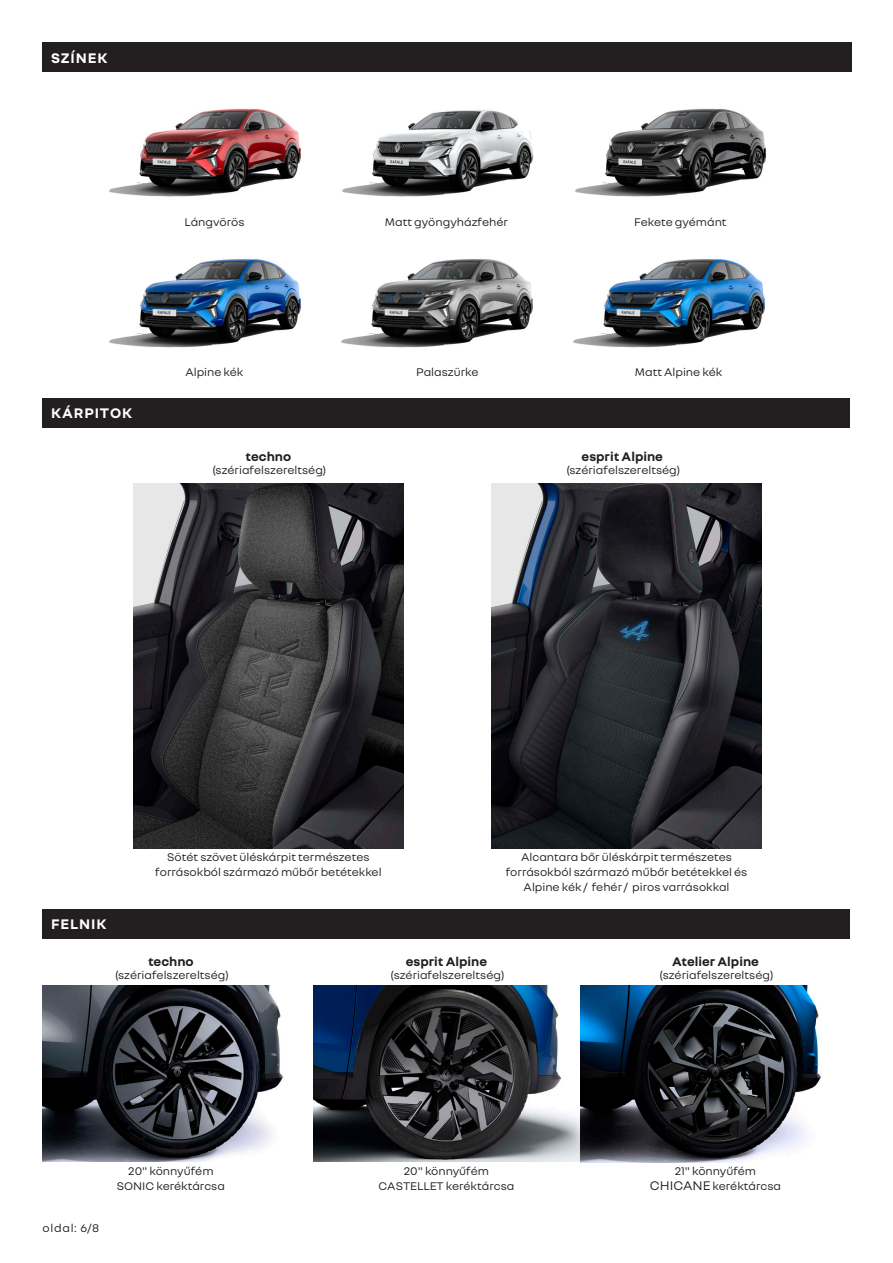
<style>
.page{position:relative;width:893px;height:1263px;background:#fff}
.page>*{position:absolute;margin:0;border:0;box-sizing:border-box;transform-origin:0 0}
.titulek{font:700 15px "Nouvel R";letter-spacing:.06em;color:#fff}
.t1{font:700 13.5px "Nouvel R";color:#231f20}
.t2{font:12px/15px "Nouvel R";color:#231f20;text-align:center}
.s1{font-size:13.5px}
</style>
<div class="page">
<div style="left:43px;top:43px;width:809px;height:29px;background:#231f20"></div>
<img style="left:109px;top:108px;width:657px;height:89px">
<div style="left:43px;top:909px;width:807px;height:30px;background:#231f20"></div>
<div style="left:43px;top:398px;width:807px;height:30px;background:#231f20"></div>
<img style="left:133px;top:483px;width:270px;height:366px">
<img style="left:43px;top:985px;width:778px;height:177px">
<img style="left:492px;top:483px;width:269px;height:366px">
<img style="left:109px;top:259px;width:656px;height:89px">
<p class="titulek" style="left:51px;top:48px;width:58px">SZÍNEK</p>
<p class="t2" style="left:184px;top:214px;width:62px">Lángvörös</p>
<p class="t2" style="left:385px;top:214px;width:125px">Matt gyöngyházfehér</p>
<p class="t2" style="left:634px;top:214px;width:94px">Fekete gyémánt</p>
<p class="titulek" style="left:51px;top:403px;width:83px">KÁRPITOK</p>
<p class="t2" style="left:185px;top:364px;width:60px">Alpine kék</p>
<p class="t2" style="left:416px;top:364px;width:64px">Palaszürke</p>
<p class="t1" style="left:246px;top:448px;width:47px">techno</p>
<p class="t2" style="left:213px;top:462px;width:115px">(szériafelszereltség)</p>
<p class="t2" style="left:635px;top:364px;width:89px">Matt Alpine kék</p>
<p class="t1" style="left:582px;top:448px;width:83px">esprit Alpine</p>
<p class="t2" style="left:566px;top:462px;width:115px">(szériafelszereltség)</p>
<p class="titulek" style="left:51px;top:915px;width:57px">FELNIK</p>
<p class="t2" style="left:167px;top:848px;width:204px">Sötét szövet üléskárpit természetes</p>
<p class="t2" style="left:155px;top:863px;width:228px">forrásokból származó műbőr betétekkel</p>
<p class="t2" style="left:521px;top:848px;width:212px">Alcantara bőr üléskárpit természetes</p>
<p class="t2" style="left:506px;top:863px;width:243px">forrásokból származó műbőr betétekkel és<br>Alpine kék / fehér / piros varrásokkal</p>
<p class="t1" style="left:148px;top:952px;width:47px">techno</p>
<p class="t2" style="left:115px;top:967px;width:115px">(szériafelszereltség)</p>
<p class="t1" style="left:406px;top:952px;width:83px">esprit Alpine</p>
<p class="t2" style="left:391px;top:967px;width:115px">(szériafelszereltség)</p>
<p class="t2" style="left:43px;top:1219px;width:58px">oldal: 6/8</p>
<p class="t2" style="left:117px;top:1163px;width:110px">20" könnyűfém<br>SONIC keréktárcsa</p>
<p class="t2" style="left:379px;top:1163px;width:137px">20" könnyűfém<br>CASTELLET keréktárcsa</p>
<p class="t1" style="left:672px;top:952px;width:88px">Atelier Alpine</p>
<p class="t2" style="left:660px;top:967px;width:115px">(szériafelszereltség)</p>
<p class="t2" style="left:650px;top:1163px;width:133px">21" könnyűfém<br><span class="s1">CHICANE</span> keréktárcsa</p>
</div>
